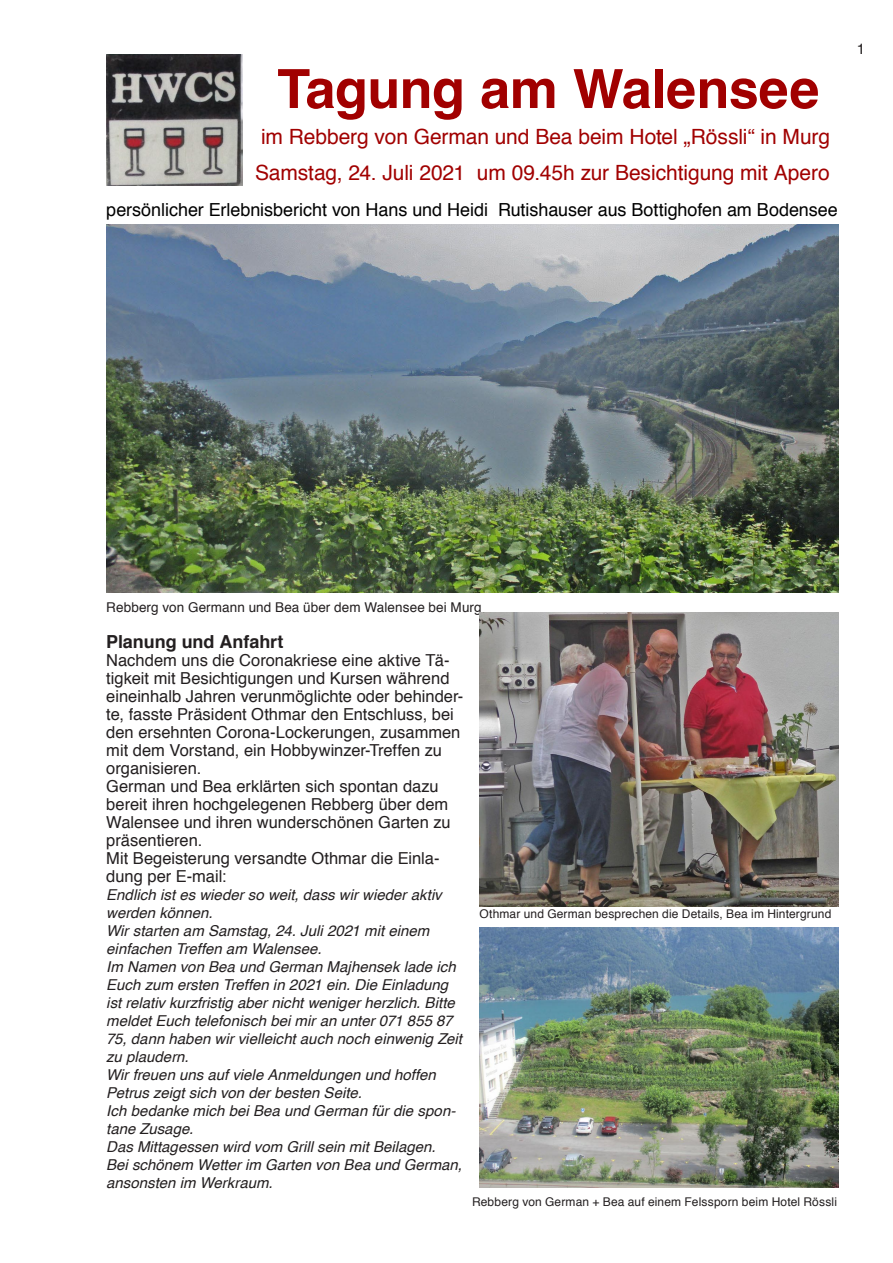
<style>
.page{position:relative;width:893px;height:1263px;background:#fff}
.page>*{position:absolute;margin:0;border:0;box-sizing:border-box;transform-origin:0 0}
.t1{font:700 54px "Helvetica";letter-spacing:-.01em;color:#a10000}
.t2{font:21px "Helvetica";letter-spacing:-.005em;color:#a10000}
.t3{font:18px "Helvetica";letter-spacing:-.005em;color:#000}
.t4{font:700 18px "Helvetica";color:#231f20}
.t5{font:16.5px/18px "Helvetica";color:#231f20}
.t6{font:italic 15px/18px "Helvetica";color:#231f20}
.t7{font:15px "Helvetica";color:#231f20}
.t8{font:13.5px "Helvetica";letter-spacing:.01em;color:#231f20}
.t9{font:12px "Helvetica";letter-spacing:.01em;color:#231f20}
</style>
<div class="page">
<img style="left:106px;top:225px;width:733px;height:367px">
<img style="left:106px;top:54px;width:136px;height:132px">
<img style="left:479px;top:612px;width:360px;height:295px">
<img style="left:479px;top:927px;width:360px;height:261px">
<p class="t1" style="left:277px;top:45px;width:544px">Tagung am Walensee</p>
<p class="t2" style="left:261px;top:120px;width:571px">im Rebberg von German und Bea beim Hotel „Rössli“ in Murg</p>
<p class="t2" style="left:255px;top:156px;width:576px">Samstag, 24. Juli 2021 um 09.45h zur Besichtigung mit Apero</p>
<p class="t3" style="left:106px;top:196px;width:733px">persönlicher Erlebnisbericht von Hans und Heidi Rutishauser aus Bottighofen am Bodensee</p>
<p class="t7" style="left:857px;top:37px;width:10px">1</p>
<p class="t8" style="left:106px;top:597px;width:377px">Rebberg von Germann und Bea über dem Walensee bei Murg</p>
<p class="t4" style="left:106px;top:627px;width:179px">Planung und Anfahrt</p>
<p class="t5" style="left:106px;top:652px;width:359px">Nachdem uns die Coronakriese eine aktive Tä&shy;tigkeit mit Besichtigungen und Kursen während eineinhalb Jahren verunmöglichte oder behinder&shy;te, fasste Präsident Othmar den Entschluss, bei den ersehnten Corona-Lockerungen, zusammen mit dem Vorstand, ein Hobbywinzer-Treffen zu organisieren.</p>
<p class="t5" style="left:106px;top:778px;width:346px">German und Bea erklärten sich spontan dazu bereit ihren hochgelegenen Rebberg über dem Walensee und ihren wunderschönen Garten zu präsentieren.</p>
<p class="t5" style="left:106px;top:850px;width:335px">Mit Begeisterung versandte Othmar die Einla&shy;dung per E-mail:</p>
<p class="t6" style="left:106px;top:886px;width:337px">Endlich ist es wieder so weit, dass wir wieder aktiv werden können.</p>
<p class="t6" style="left:106px;top:922px;width:325px">Wir starten am Samstag, 24. Juli 2021 mit einem einfachen Treffen am Walensee.</p>
<p class="t6" style="left:106px;top:958px;width:357px">Im Namen von Bea und German Majhensek lade ich Euch zum ersten Treffen in 2021 ein. Die Einladung ist relativ kurzfristig aber nicht weniger herzlich. Bitte meldet Euch telefonisch bei mir an unter 071 855 87<br>75, dann haben wir vielleicht auch noch einwenig Zeit zu plaudern.</p>
<p class="t6" style="left:106px;top:1066px;width:331px">Wir freuen uns auf viele Anmeldungen und hoffen<br>Petrus zeigt sich von der besten Seite.</p>
<p class="t6" style="left:106px;top:1102px;width:351px">Ich bedanke mich bei Bea und German für die spon&shy;tane Zusage.</p>
<p class="t6" style="left:106px;top:1138px;width:331px">Das Mittagessen wird vom Grill sein mit Beilagen.</p>
<p class="t6" style="left:106px;top:1156px;width:357px">Bei schönem Wetter im Garten von Bea und German, ansonsten im Werkraum.</p>
<p class="t9" style="left:479px;top:905px;width:353px">Othmar und German besprechen die Details, Bea im Hintergrund</p>
<p class="t9" style="left:472px;top:1193px;width:366px">Rebberg von German + Bea auf einem Felssporn beim Hotel Rössli</p>
</div>
